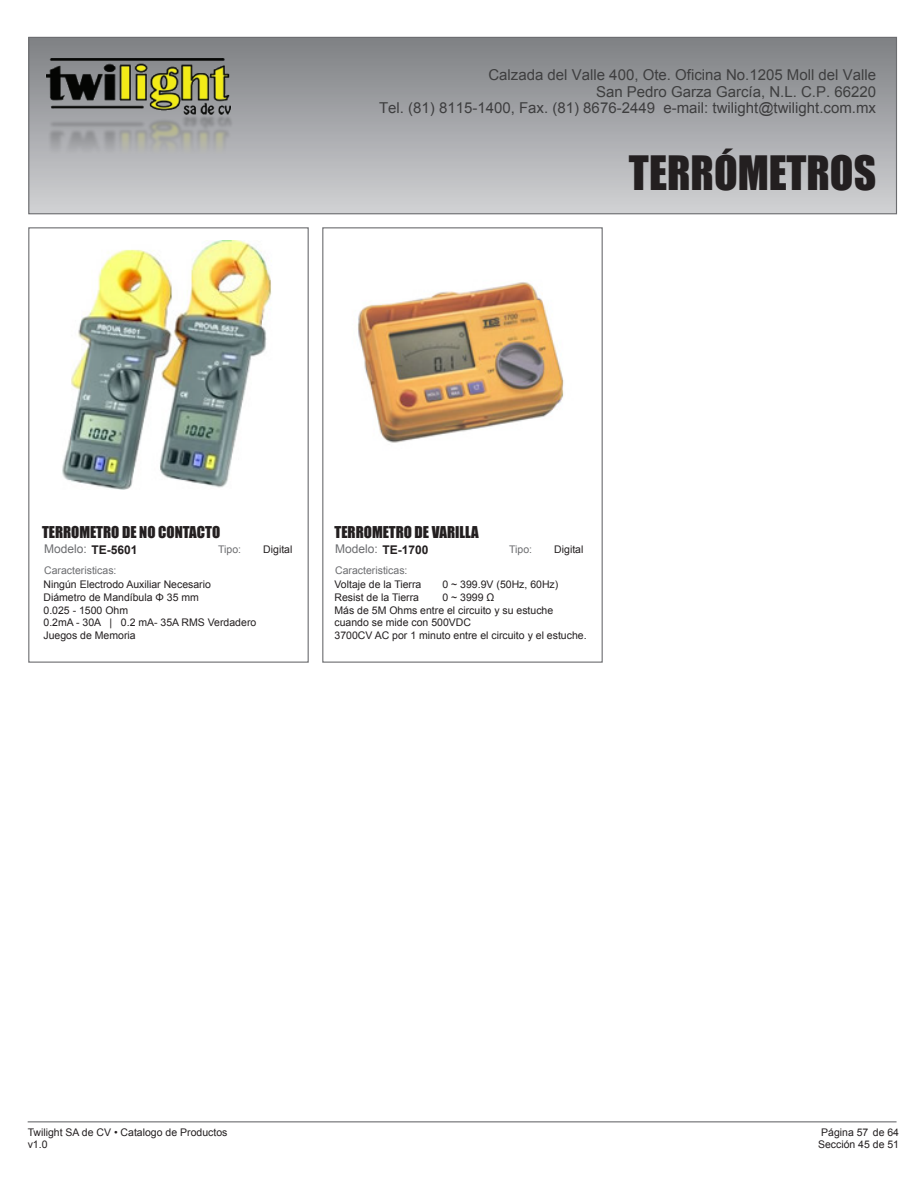
<style>
.page{position:relative;width:918px;height:1188px;background:#fff}
.page>*{position:absolute;margin:0;border:0;box-sizing:border-box;transform-origin:0 0}
.t1{font:43.5px "Impact";color:#231f20}
.t2{font:15px/16.5px "Arial";color:#3e3e3f;text-align:right}
.t3{font:15px "Impact";color:#231f20}
.t4{font:12px "Arial";color:#6c6d70}
.t5{font:10.5px/12.6px "Arial";color:#231f20}
.t6{font:10.5px "Arial";color:#6c6d70}
.s1{font-weight:700;color:#231f20}
</style>
<div class="page">
<div style="left:29px;top:37px;width:868px;height:177px;background:linear-gradient(to bottom,#7e8083,#d1d2d4)"></div>
<div style="left:28px;top:37px;width:869px;height:177px;border:1px solid #6c6d70"></div>
<hr style="left:28px;top:1121px;width:869px;height:1px;background:#6c6d70">
<div style="left:322px;top:227px;width:281px;height:436px;border:1px solid #6c6d70"></div>
<div style="left:28px;top:227px;width:281px;height:436px;border:1px solid #6c6d70"></div>
<img style="left:41px;top:58px;width:196px;height:103px">
<img style="left:62px;top:241px;width:210px;height:249px">
<img style="left:358px;top:282px;width:206px;height:161px">
<h2 class="t2" style="left:379px;top:67px;width:499px">Calzada del Valle 400, Ote. Oficina No.1205 Moll del Valle<br>San Pedro Garza García, N.L. C.P. 66220<br>Tel. (81) 8115-1400, Fax. (81) 8676-2449 e-mail: twilight@twilight.com.mx</h2>
<h1 class="t1" style="left:629px;top:140px;width:249px">TERRÓMETROS</h1>
<h2 class="t3" style="left:42px;top:521px;width:180px">TERROMETRO DE NO CONTACTO</h2>
<h2 class="t3" style="left:334px;top:521px;width:146px">TERROMETRO DE VARILLA</h2>
<p class="t4" style="left:44px;top:541px;width:95px">Modelo: <span class="s1">TE-5601</span></p>
<p class="t6" style="left:218px;top:543px;width:24px">Tipo:</p>
<p class="t6" style="left:44px;top:564px;width:74px">Caracteristicas:</p>
<p class="t5" style="left:263px;top:544px;width:31px">Digital</p>
<p class="t4" style="left:335px;top:541px;width:95px">Modelo: <span class="s1">TE-1700</span></p>
<p class="t6" style="left:509px;top:543px;width:24px">Tipo:</p>
<p class="t6" style="left:335px;top:564px;width:74px">Caracteristicas:</p>
<p class="t5" style="left:554px;top:544px;width:31px">Digital</p>
<p class="t5" style="left:44px;top:579px;width:214px">Ningún Electrodo Auxiliar Necesario<br>Diámetro de Mandíbula Φ 35 mm<br>0.025 - 1500 Ohm<br>0.2mA - 30A | 0.2 mA- 35A RMS Verdadero<br>Juegos de Memoria</p>
<p class="t5" style="left:334px;top:579px;width:88px">Voltaje de la Tierra</p>
<p class="t5" style="left:443px;top:579px;width:117px">0 ~ 399.9V (50Hz, 60Hz)</p>
<p class="t5" style="left:334px;top:591px;width:86px">Resist de la Tierra</p>
<p class="t5" style="left:334px;top:591px;width:254px;text-indent:108px">0 ~ 3999 Ω<br>Más de 5M Ohms entre el circuito y su estuche cuando se mide con 500VDC<br>3700CV AC por 1 minuto entre el circuito y el estuche.</p>
<p class="t5" style="left:28px;top:1126px;width:201px">Twilight SA de CV • Catalogo de Productos v1.0</p>
<p class="t5" style="left:818px;top:1126px;width:83px;text-align:center">Página 57 de 64<br>Sección 45 de 51</p>
</div>
